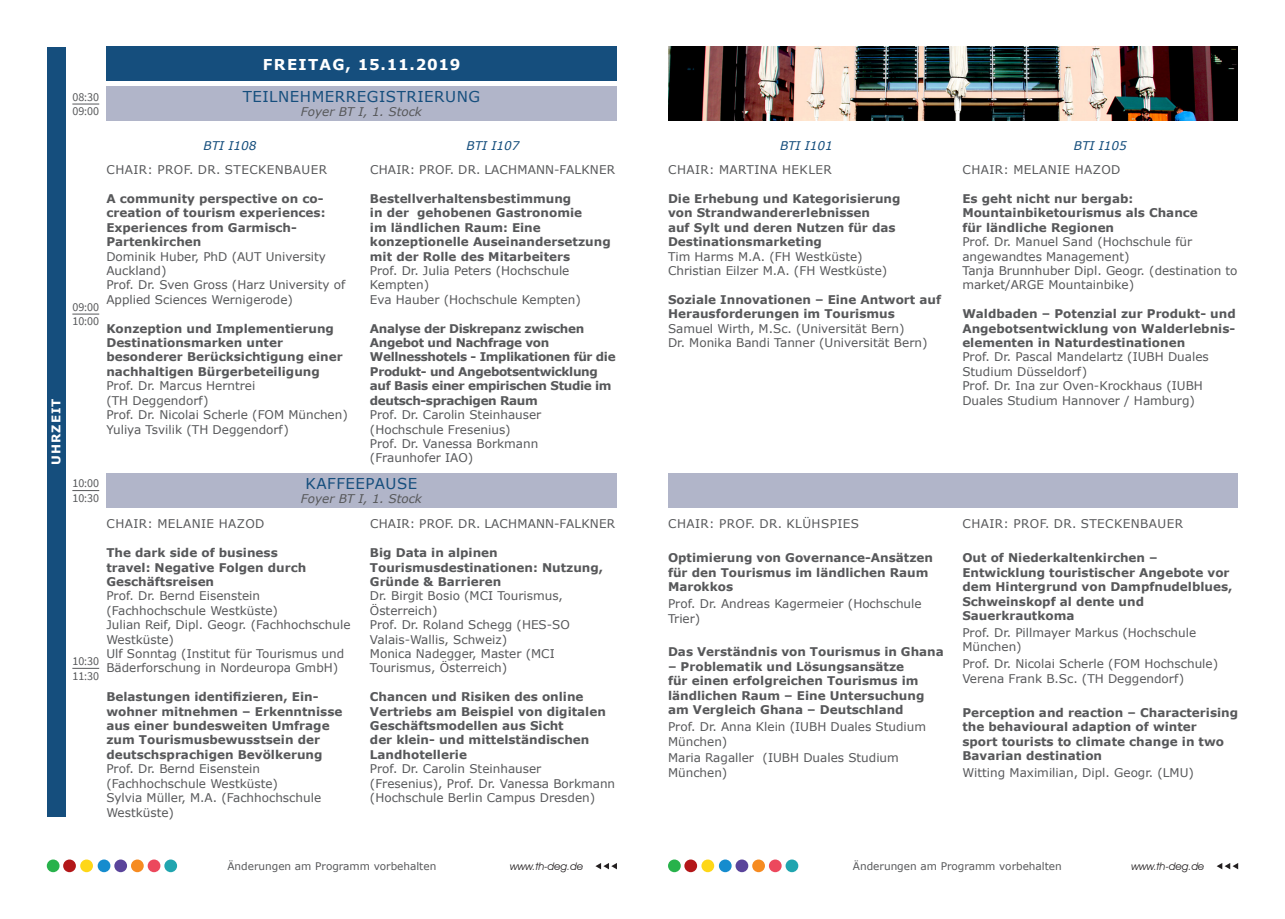
<style>
.page{position:relative;width:1285px;height:919px;background:#fff}
.page>*{position:absolute;margin:0;border:0;box-sizing:border-box;transform-origin:0 0}
.t1{font:15px "Verdana";letter-spacing:.035em;color:#154e7d}
.t2{font:700 15px "Verdana";letter-spacing:.085em;color:#fff}
.t3{font:700 12px/14.4px "Verdana";color:#57585a}
.t4{font:12px/14.4px "Verdana";color:#57585a}
.t5{font:700 12px/14.4px "Verdana";letter-spacing:-.03em;color:#57585a}
.t6{font:12px "Verdana";letter-spacing:.035em;color:#57585a}
.t7{font:12px/14.4px "Source Sans Pro";color:#57585a}
.t8{font:italic 12px "Verdana";color:#57585a}
.t9{font:italic 12px "Verdana";color:#154e7d}
.t10{font:700 12px "Verdana";letter-spacing:.085em;color:#fff}
.t11{font:10.5px "Verdana";color:#57585a}
.t12{font:italic 10.5px "Avant Garde IT Cby BT";color:#231f20}
</style>
<div class="page">
<img style="left:668px;top:47px;width:569px;height:73px">
<svg style="left:1216px;top:863px;width:21px;height:6px"></svg>
<svg style="left:595px;top:863px;width:22px;height:6px"></svg>
<div style="left:668px;top:859px;width:12px;height:13px;background:#28b24b;border-radius:50%"></div>
<div style="left:684px;top:859px;width:13px;height:13px;background:#b31719;border-radius:50%"></div>
<div style="left:701px;top:859px;width:13px;height:13px;background:#fed718;border-radius:50%"></div>
<div style="left:718px;top:859px;width:13px;height:13px;background:#158cce;border-radius:50%"></div>
<div style="left:735px;top:859px;width:13px;height:13px;background:#5a449b;border-radius:50%"></div>
<div style="left:768px;top:859px;width:13px;height:13px;background:#ec485d;border-radius:50%"></div>
<div style="left:752px;top:859px;width:12px;height:13px;background:#f68b21;border-radius:50%"></div>
<div style="left:785px;top:859px;width:13px;height:13px;background:#20a5af;border-radius:50%"></div>
<div style="left:47px;top:859px;width:13px;height:13px;background:#28b24b;border-radius:50%"></div>
<div style="left:63px;top:859px;width:13px;height:13px;background:#b31719;border-radius:50%"></div>
<div style="left:80px;top:859px;width:13px;height:13px;background:#fed718;border-radius:50%"></div>
<div style="left:98px;top:859px;width:12px;height:13px;background:#158cce;border-radius:50%"></div>
<div style="left:114px;top:859px;width:13px;height:13px;background:#5a449b;border-radius:50%"></div>
<div style="left:148px;top:859px;width:12px;height:13px;background:#ec485d;border-radius:50%"></div>
<div style="left:131px;top:859px;width:13px;height:13px;background:#f68b21;border-radius:50%"></div>
<div style="left:164px;top:859px;width:13px;height:13px;background:#20a5af;border-radius:50%"></div>
<div style="left:106px;top:47px;width:511px;height:34px;background:#154e7d"></div>
<div style="left:47px;top:47px;width:18px;height:769px;background:#154e7d"></div>
<div style="left:106px;top:86px;width:510px;height:34px;background:#b1b5c9"></div>
<div style="left:106px;top:473px;width:510px;height:34px;background:#b1b5c9"></div>
<div style="left:668px;top:473px;width:569px;height:34px;background:#b1b5c9"></div>
<svg style="left:72px;top:104px;width:27px;height:1px"></svg>
<svg style="left:72px;top:490px;width:27px;height:1px"></svg>
<svg style="left:72px;top:314px;width:27px;height:1px"></svg>
<svg style="left:72px;top:668px;width:27px;height:1px"></svg>
<p class="t10" style="left:48px;top:465px;width:68px;rotate:-90deg">UHRZEIT</p>
<p class="t7" style="left:72px;top:90px;width:28px">08:30<br>09:00</p>
<p class="t2" style="left:263px;top:53px;width:199px">FREITAG, 15.11.2019</p>
<p class="t1" style="left:243px;top:86px;width:239px">TEILNEHMERREGISTRIERUNG</p>
<p class="t8" style="left:301px;top:104px;width:123px">Foyer BT I, 1. Stock</p>
<p class="t9" style="left:203px;top:137px;width:54px">BTI I108</p>
<p class="t9" style="left:466px;top:137px;width:54px">BTI I107</p>
<p class="t9" style="left:779px;top:137px;width:54px">BTI I101</p>
<p class="t9" style="left:1073px;top:137px;width:54px">BTI I105</p>
<p class="t6" style="left:107px;top:161px;width:222px">CHAIR: PROF. DR. STECKENBAUER</p>
<p class="t3" style="left:106px;top:191px;width:221px">A community perspective on co&shy;creation of tourism experiences:<br>Experiences from Garmisch-<br>Partenkirchen</p>
<p class="t4" style="left:106px;top:249px;width:240px">Dominik Huber, PhD (AUT University<br>Auckland)<br>Prof. Dr. Sven Gross (Harz University of<br>Applied Sciences Wernigerode)</p>
<p class="t3" style="left:106px;top:321px;width:238px">Konzeption und Implementierung<br>Destinationsmarken unter besonderer Berücksichtigung einer nachhaltigen Bürgerbeteiligung</p>
<p class="t4" style="left:106px;top:378px;width:243px">Prof. Dr. Marcus Herntrei<br>(TH Deggendorf)<br>Prof. Dr. Nicolai Scherle (FOM München)<br>Yuliya Tsvilik (TH Deggendorf)</p>
<p class="t7" style="left:72px;top:299px;width:28px">09:00<br>10:00</p>
<p class="t4" style="left:370px;top:162px;width:246px">CHAIR: PROF. DR. LACHMANN-FALKNER</p>
<p class="t3" style="left:370px;top:191px;width:242px">Bestellverhaltensbestimmung<br>in der gehobenen Gastronomie<br>im ländlichen Raum: Eine konzeptionelle Auseinandersetzung mit der Rolle des Mitarbeiters</p>
<p class="t4" style="left:370px;top:263px;width:212px">Prof. Dr. Julia Peters (Hochschule<br>Kempten)<br>Eva Hauber (Hochschule Kempten)</p>
<p class="t5" style="left:370px;top:321px;width:247px">Analyse der Diskrepanz zwischen Angebot und Nachfrage von Wellnesshotels - Implikationen für die Produkt- und Angebotsentwicklung auf Basis einer empirischen Studie im deutsch-sprachigen Raum</p>
<p class="t4" style="left:370px;top:407px;width:173px">Prof. Dr. Carolin Steinhauser (Hochschule Fresenius)<br>Prof. Dr. Vanessa Borkmann (Fraunhofer IAO)</p>
<p class="t7" style="left:72px;top:476px;width:28px">10:00<br>10:30</p>
<p class="t1" style="left:305px;top:473px;width:113px">KAFFEEPAUSE</p>
<p class="t8" style="left:301px;top:490px;width:123px">Foyer BT I, 1. Stock</p>
<p class="t6" style="left:107px;top:515px;width:159px">CHAIR: MELANIE HAZOD</p>
<p class="t3" style="left:106px;top:545px;width:201px">The dark side of business travel: Negative Folgen durch<br>Geschäftsreisen</p>
<p class="t4" style="left:106px;top:588px;width:245px">Prof. Dr. Bernd Eisenstein (Fachhochschule Westküste)<br>Julian Reif, Dipl. Geogr. (Fachhochschule<br>Westküste)<br>Ulf Sonntag (Institut für Tourismus und<br>Bäderforschung in Nordeuropa GmbH)</p>
<p class="t3" style="left:106px;top:689px;width:237px">Belastungen identifizieren, Ein&shy;wohner mitnehmen – Erkenntnisse aus einer bundesweiten Umfrage zum Tourismusbewusstsein der deutschsprachigen Bevölkerung</p>
<p class="t4" style="left:106px;top:761px;width:216px">Prof. Dr. Bernd Eisenstein (Fachhochschule Westküste)<br>Sylvia Müller, M.A. (Fachhochschule<br>Westküste)</p>
<p class="t7" style="left:72px;top:653px;width:28px">10:30<br>11:30</p>
<p class="t4" style="left:370px;top:516px;width:246px">CHAIR: PROF. DR. LACHMANN-FALKNER</p>
<p class="t3" style="left:370px;top:545px;width:235px">Big Data in alpinen<br>Tourismusdestinationen: Nutzung,<br>Gründe &amp; Barrieren</p>
<p class="t4" style="left:370px;top:588px;width:201px">Dr. Birgit Bosio (MCI Tourismus,<br>Österreich)<br>Prof. Dr. Roland Schegg (HES-SO<br>Valais-Wallis, Schweiz)<br>Monica Nadegger, Master (MCI<br>Tourismus, Österreich)</p>
<p class="t3" style="left:370px;top:689px;width:237px">Chancen und Risiken des online<br>Vertriebs am Beispiel von digitalen<br>Geschäftsmodellen aus Sicht<br>der klein- und mittelständischen<br>Landhotellerie</p>
<p class="t4" style="left:370px;top:761px;width:247px">Prof. Dr. Carolin Steinhauser (Fresenius), Prof. Dr. Vanessa Borkmann (Hochschule Berlin Campus Dresden)</p>
<p class="t6" style="left:668px;top:161px;width:165px">CHAIR: MARTINA HEKLER</p>
<p class="t3" style="left:668px;top:191px;width:234px">Die Erhebung und Kategorisierung von Strandwandererlebnissen<br>auf Sylt und deren Nutzen für das<br>Destinationsmarketing</p>
<p class="t4" style="left:668px;top:249px;width:221px">Tim Harms M.A. (FH Westküste)<br>Christian Eilzer M.A. (FH Westküste)</p>
<p class="t3" style="left:668px;top:292px;width:274px">Soziale Innovationen – Eine Antwort auf<br>Herausforderungen im Tourismus</p>
<p class="t4" style="left:668px;top:321px;width:261px">Samuel Wirth, M.Sc. (Universität Bern)<br>Dr. Monika Bandi Tanner (Universität Bern)</p>
<p class="t6" style="left:962px;top:161px;width:159px">CHAIR: MELANIE HAZOD</p>
<p class="t3" style="left:962px;top:191px;width:237px">Es geht nicht nur bergab:<br>Mountainbiketourismus als Chance für ländliche Regionen</p>
<p class="t4" style="left:962px;top:234px;width:277px">Prof. Dr. Manuel Sand (Hochschule für angewandtes Management)<br>Tanja Brunnhuber Dipl. Geogr. (destination to market/ARGE Mountainbike)</p>
<p class="t3" style="left:962px;top:306px;width:275px;text-align:justify">Waldbaden – Potenzial zur Produkt- und Angebotsentwicklung von Walderlebnis&shy;elementen in Naturdestinationen</p>
<p class="t4" style="left:962px;top:350px;width:248px">Prof. Dr. Pascal Mandelartz (IUBH Duales Studium Düsseldorf)<br>Prof. Dr. Ina zur Oven-Krockhaus (IUBH Duales Studium Hannover / Hamburg)</p>
<p class="t6" style="left:668px;top:515px;width:192px">CHAIR: PROF. DR. KLÜHSPIES</p>
<p class="t3" style="left:668px;top:550px;width:266px">Optimierung von Governance-Ansätzen für den Tourismus im ländlichen Raum<br>Marokkos</p>
<p class="t4" style="left:668px;top:596px;width:255px">Prof. Dr. Andreas Kagermeier (Hochschule<br>Trier)</p>
<p class="t3" style="left:668px;top:644px;width:277px">Das Verständnis von Tourismus in Ghana</p>
<p class="t3" style="left:668px;top:659px;width:258px">– Problematik und Lösungsansätze für einen erfolgreichen Tourismus im ländlichen Raum – Eine Untersuchung am Vergleich Ghana – Deutschland</p>
<p class="t4" style="left:668px;top:719px;width:259px">Prof. Dr. Anna Klein (IUBH Duales Studium<br>München)</p>
<p class="t4" style="left:668px;top:750px;width:232px">Maria Ragaller (IUBH Duales Studium<br>München)</p>
<p class="t6" style="left:962px;top:515px;width:222px">CHAIR: PROF. DR. STECKENBAUER</p>
<p class="t3" style="left:962px;top:550px;width:271px">Out of Niederkaltenkirchen –<br>Entwicklung touristischer Angebote vor dem Hintergrund von Dampfnudelblues,<br>Schweinskopf al dente und<br>Sauerkrautkoma</p>
<p class="t4" style="left:962px;top:625px;width:235px">Prof. Dr. Pillmayer Markus (Hochschule<br>München)</p>
<p class="t4" style="left:962px;top:656px;width:257px">Prof. Dr. Nicolai Scherle (FOM Hochschule)<br>Verena Frank B.Sc. (TH Deggendorf)</p>
<p class="t3" style="left:962px;top:704px;width:277px">Perception and reaction – Characterising the behavioural adaption of winter<br>sport tourists to climate change in two Bavarian destination</p>
<p class="t4" style="left:962px;top:765px;width:233px">Witting Maximilian, Dipl. Geogr. (LMU)</p>
<p class="t11" style="left:227px;top:858px;width:210px">Änderungen am Programm vorbehalten</p>
<p class="t11" style="left:852px;top:858px;width:210px">Änderungen am Programm vorbehalten</p>
<p class="t12" style="left:510px;top:859px;width:74px">www.th-deg.de</p>
<p class="t12" style="left:1131px;top:859px;width:74px">www.th-deg.de</p>
</div>
